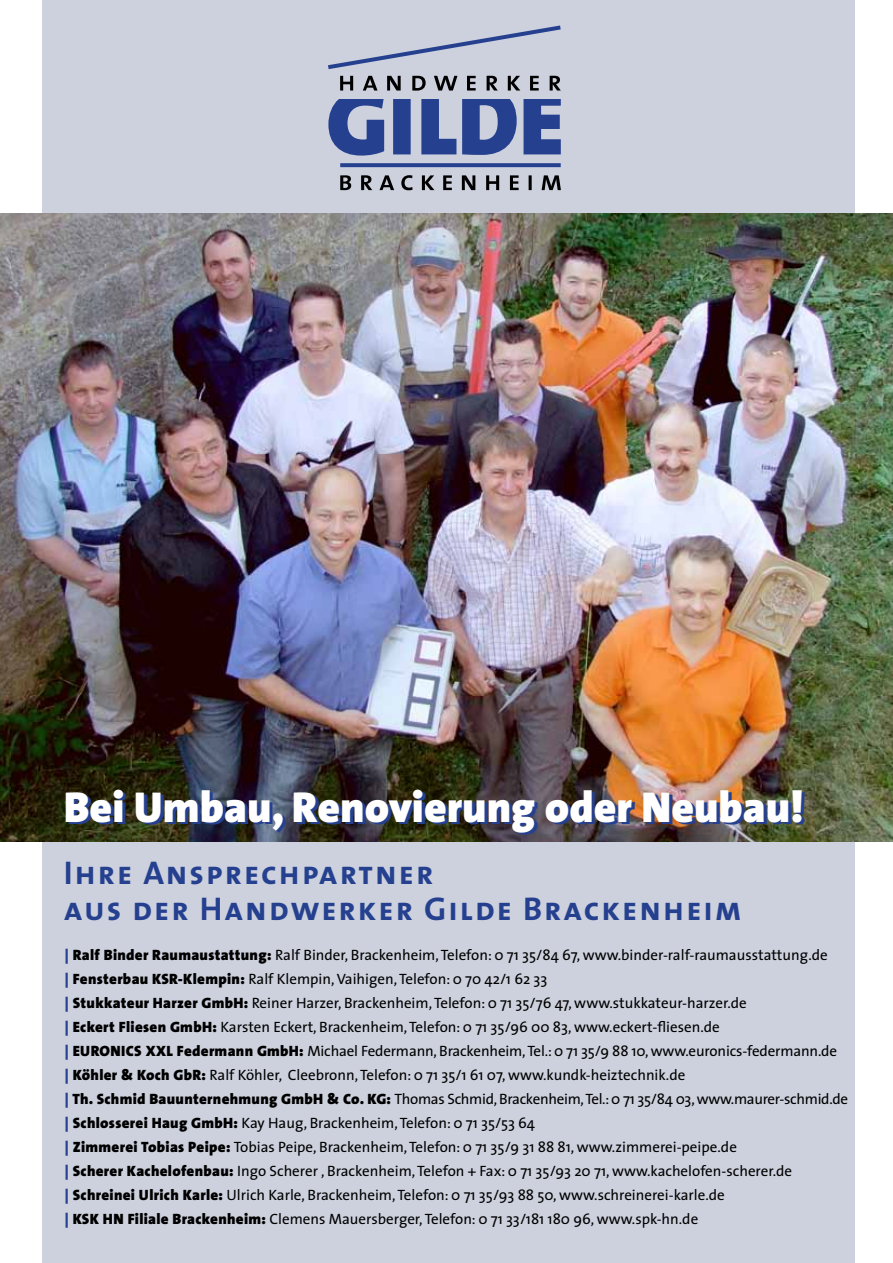
<style>
.page{position:relative;width:893px;height:1263px;background:#fff}
.page>*{position:absolute;margin:0;border:0;box-sizing:border-box;transform-origin:0 0}
.t1{font:900 43.5px "The Sans";color:#fff}
.t2{font:33px/36px "The Sans Bold Caps";letter-spacing:.06em;color:#25408f}
.t3{font:15px/24px "The Sans";color:#000}
.s1{font-weight:900;color:#25408f}
.s2{font-weight:900}
</style>
<div class="page">
<div style="left:43px;top:0;width:812px;height:1263px;background:#cdd1dd"></div>
<img style="left:0;top:214px;width:893px;height:628px">
<svg style="left:340px;top:163px;width:221px;height:4px"></svg>
<svg style="left:328px;top:25px;width:233px;height:131px"></svg>
<svg style="left:340px;top:175px;width:221px;height:15px"></svg>
<h1 class="t1" style="left:64px;top:770px;width:741px">Bei Umbau, Renovierung oder Neubau!</h1>
<h2 class="t2" style="left:64px;top:854px;width:680px">Ihre Ansprechpartner<br>aus der Handwerker Gilde Brackenheim</h2>
<p class="t3" style="left:65px;top:943px;width:785px"><span class="s1">|</span> <span class="s2">Ralf Binder Raumaustattung:</span> Ralf Binder, Brackenheim, Telefon: 0 71 35/84 67, www.binder-ralf-raumausstattung.de<br><span class="s1">|</span> <span class="s2">Fensterbau KSR-Klempin:</span> Ralf Klempin, Vaihigen, Telefon: 0 70 42/1 62 33<br><span class="s1">|</span> <span class="s2">Stukkateur Harzer GmbH:</span> Reiner Harzer, Brackenheim, Telefon: 0 71 35/76 47, www.stukkateur-harzer.de<br><span class="s1">|</span> <span class="s2">Eckert Fliesen GmbH:</span> Karsten Eckert, Brackenheim, Telefon: 0 71 35/96 00 83, www.eckert-fliesen.de<br><span class="s1">|</span> <span class="s2">EURONICS XXL Federmann GmbH:</span> Michael Federmann, Brackenheim, Tel.: 0 71 35/9 88 10, www.euronics-federmann.de<br><span class="s1">|</span> <span class="s2">Köhler &amp; Koch GbR:</span> Ralf Köhler, Cleebronn, Telefon: 0 71 35/1 61 07, www.kundk-heiztechnik.de<br><span class="s1">|</span> <span class="s2">Th. Schmid Bauunternehmung GmbH &amp; Co. KG:</span> Thomas Schmid, Brackenheim, Tel.: 0 71 35/84 03, www.maurer-schmid.de <span class="s1">|</span> <span class="s2">Schlosserei Haug GmbH:</span> Kay Haug, Brackenheim, Telefon: 0 71 35/53 64<br><span class="s1">|</span> <span class="s2">Zimmerei Tobias Peipe:</span> Tobias Peipe, Brackenheim, Telefon: 0 71 35/9 31 88 81, www.zimmerei-peipe.de<br><span class="s1">|</span> <span class="s2">Scherer Kachelofenbau:</span> Ingo Scherer , Brackenheim, Telefon + Fax: 0 71 35/93 20 71, www.kachelofen-scherer.de<br><span class="s1">|</span> <span class="s2">Schreinei Ulrich Karle:</span> Ulrich Karle, Brackenheim, Telefon: 0 71 35/93 88 50, www.schreinerei-karle.de<br><span class="s1">|</span> <span class="s2">KSK HN Filiale Brackenheim:</span> Clemens Mauersberger, Telefon: 0 71 33/181 180 96, www.spk-hn.de</p>
</div>
